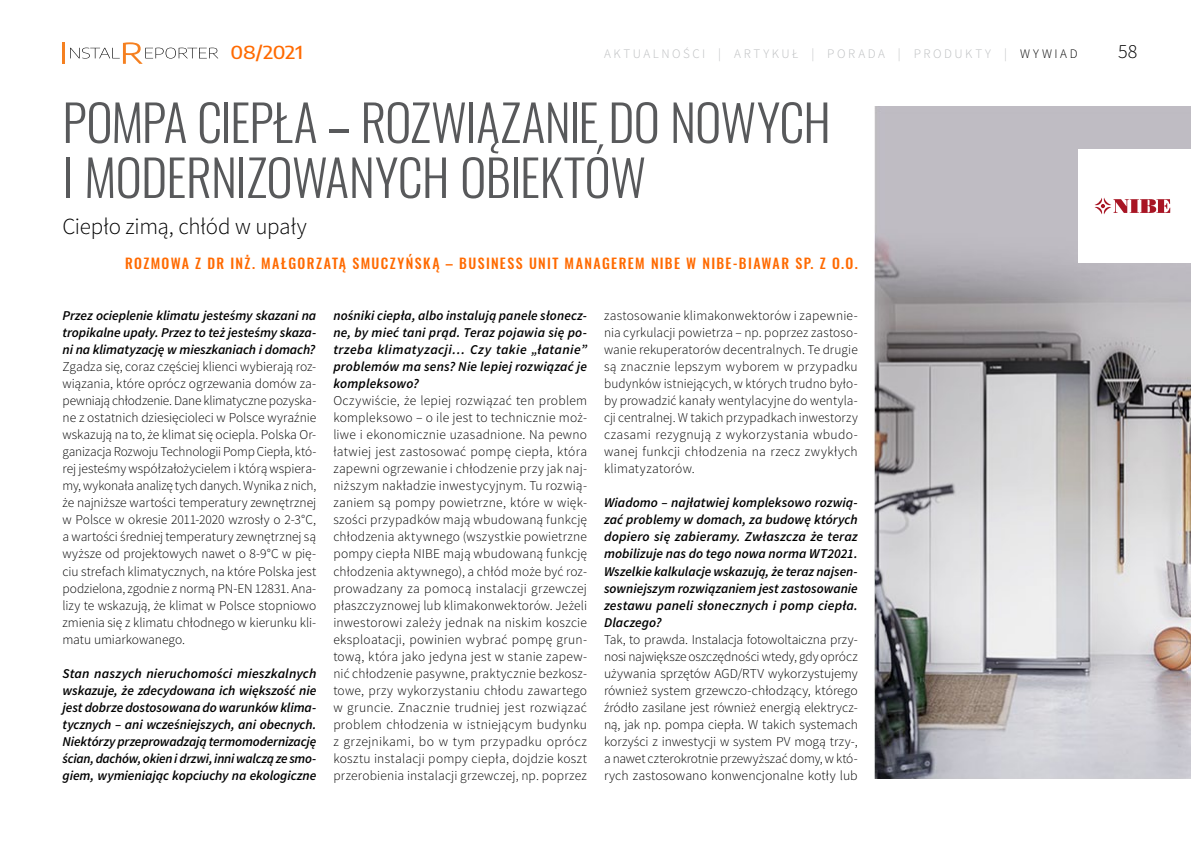
<style>
.page{position:relative;width:1191px;height:842px;background:#fff}
.page>*{position:absolute;margin:0;border:0;box-sizing:border-box;transform-origin:0 0}
.t1{font:300 50px/55px "Oswald";letter-spacing:-.015em;color:#58595b}
.t2{font:300 23px "Source Sans Pro";letter-spacing:-.015em;color:#000}
.t3{font:300 20px "Source Sans Pro";color:#000}
.t4{font:500 18px "Encode Sans";letter-spacing:-.01em;color:#ff6a00;scale:1.11 1}
.t5{font:500 14px "Oswald";letter-spacing:.1em;color:#ff6a00}
.t6{font:300 13.5px/17px "Source Sans Pro";letter-spacing:.005em;color:#000;text-align:justify}
.t7{font:italic 600 13.5px/17px "Source Sans Pro";color:#000;text-align:justify}
.t8{font:300 13px "Source Sans Pro";letter-spacing:.195em;color:#bcbec0}
.s1{color:#000}
</style>
<div class="page">
<hr style="left:62px;top:43px;width:3px;height:21px;background:#f58020">
<svg style="left:70px;top:42px;width:148px;height:22px"></svg>
<img style="left:874px;top:106px;width:317px;height:672px">
<div style="left:1077px;top:149px;width:114px;height:114px;background:#fff"></div>
<svg style="left:1094px;top:198px;width:76px;height:16px"></svg>
<h3 class="t4" style="left:230px;top:40px;width:67px">08/2021</h3>
<p class="t8" style="left:604px;top:46px;width:459px">AKTUALNOŚCI | ARTYKUŁ | PORADa | PRODUKTY | <span class="s1">wywiad</span></p>
<h3 class="t3" style="left:1118px;top:39px;width:21px">58</h3>
<h1 class="t1" style="left:62px;top:95px;width:770px">POMPA CIEPŁA – ROZWIĄZANIE DO NOWYCH<br>I MODERNIZOWANYCH OBIEKTÓW</h1>
<h2 class="t2" style="left:62px;top:212px;width:246px">Ciepło zimą, chłód w upały</h2>
<p class="t5" style="left:125px;top:254px;width:632px">ROZMOWA Z DR INŻ. MAŁGORZATĄ SMUCZYŃSKĄ – BUSINESS UNIT MANAGEREM NIBE W NIBE-BIAWA</p>
<p class="t5" style="left:781px;top:254px;width:78px">R SP. Z O.O.</p>
<p class="t7" style="left:63px;top:307px;width:255px">Przez ocieplenie klimatu jesteśmy skazani na tropikalne upały. Przez to też jesteśmy skaza&shy;ni na klimatyzację w mieszkaniach i domach?</p>
<p class="t6" style="left:63px;top:358px;width:255px">Zgadza się, coraz częściej klienci wybierają roz&shy;wiązania, które oprócz ogrzewania domów za&shy;pewniają chłodzenie. Dane klimatyczne pozyska&shy;ne z ostatnich dziesięcioleci w Polsce wyraźnie wskazują na to, że klimat się ociepla. Polska Or&shy;ganizacja Rozwoju Technologii Pomp Ciepła, któ&shy;rej jesteśmy współzałożycielem i którą wspiera&shy;my, wykonała analizę tych danych. Wynika z nich, że najniższe wartości temperatury zewnętrznej w Polsce w okresie 2011-2020 wzrosły o 2-3°C, a wartości średniej temperatury zewnętrznej są wyższe od projektowych nawet o 8-9°C w pię&shy;ciu strefach klimatycznych, na które Polska jest podzielona, zgodnie z normą PN-EN 12831. Ana&shy;lizy te wskazują, że klimat w Polsce stopniowo zmienia się z klimatu chłodnego w kierunku kli&shy;matu umiarkowanego.</p>
<p class="t7" style="left:63px;top:664px;width:255px">Stan naszych nieruchomości mieszkalnych wskazuje, że zdecydowana ich większość nie jest dobrze dostosowana do warunków klima&shy;tycznych – ani wcześniejszych, ani obecnych.<br>Niektórzy przeprowadzają termomodernizację ścian, dachów, okien i drzwi, inni walczą ze smo&shy;giem, wymieniając kopciuchy na ekologiczne</p>
<p class="t7" style="left:333px;top:307px;width:255px">nośniki ciepła, albo instalują panele słonecz&shy;ne, by mieć tani prąd. Teraz pojawia się po&shy;trzeba klimatyzacji… Czy takie „łatanie” problemów ma sens? Nie lepiej rozwiązać je kompleksowo?</p>
<p class="t6" style="left:333px;top:392px;width:255px">Oczywiście, że lepiej rozwiązać ten problem kompleksowo – o ile jest to technicznie moż&shy;liwe i ekonomicznie uzasadnione. Na pewno łatwiej jest zastosować pompę ciepła, która zapewni ogrzewanie i chłodzenie przy jak naj&shy;niższym nakładzie inwestycyjnym. Tu rozwią&shy;zaniem są pompy powietrzne, które w więk&shy;szości przypadków mają wbudowaną funkcję chłodzenia aktywnego (wszystkie powietrzne pompy ciepła NIBE mają wbudowaną funkcję chłodzenia aktywnego), a chłód może być roz&shy;prowadzany za pomocą instalacji grzewczej płaszczyznowej lub klimakonwektorów. Jeżeli inwestorowi zależy jednak na niskim koszcie eksploatacji, powinien wybrać pompę grun&shy;tową, która jako jedyna jest w stanie zapew&shy;nić chłodzenie pasywne, praktycznie bezkosz&shy;towe, przy wykorzystaniu chłodu zawartego w gruncie. Znacznie trudniej jest rozwiązać problem chłodzenia w istniejącym budynku z grzejnikami, bo w tym przypadku oprócz kosztu instalacji pompy ciepła, dojdzie koszt przerobienia instalacji grzewczej, np. poprzez</p>
<p class="t6" style="left:604px;top:307px;width:255px">zastosowanie klimakonwektorów i zapewnie&shy;nia cyrkulacji powietrza – np. poprzez zastoso&shy;wanie rekuperatorów decentralnych. Te drugie są znacznie lepszym wyborem w przypadku budynków istniejących, w których trudno było&shy;by prowadzić kanały wentylacyjne do wentyla&shy;cji centralnej. W takich przypadkach inwestorzy czasami rezygnują z wykorzystania wbudo&shy;wanej funkcji chłodzenia na rzecz zwykłych klimatyzatorów.</p>
<p class="t7" style="left:604px;top:494px;width:255px">Wiadomo – najłatwiej kompleksowo rozwią&shy;zać problemy w domach, za budowę których dopiero się zabieramy. Zwłaszcza że teraz mobilizuje nas do tego nowa norma WT2021.<br>Wszelkie kalkulacje wskazują, że teraz najsen&shy;sowniejszym rozwiązaniem jest zastosowanie zestawu paneli słonecznych i pomp ciepła.<br>Dlaczego?</p>
<p class="t6" style="left:604px;top:631px;width:255px">Tak, to prawda. Instalacja fotowoltaiczna przy&shy;nosi największe oszczędności wtedy, gdy oprócz używania sprzętów AGD/RTV wykorzystujemy również system grzewczo-chłodzący, którego źródło zasilane jest również energią elektrycz&shy;ną, jak np. pompa ciepła. W takich systemach korzyści z inwestycji w system PV mogą trzy-, a nawet czterokrotnie przewyższać domy, w któ&shy;rych zastosowano konwencjonalne kotły lub</p>
</div>
